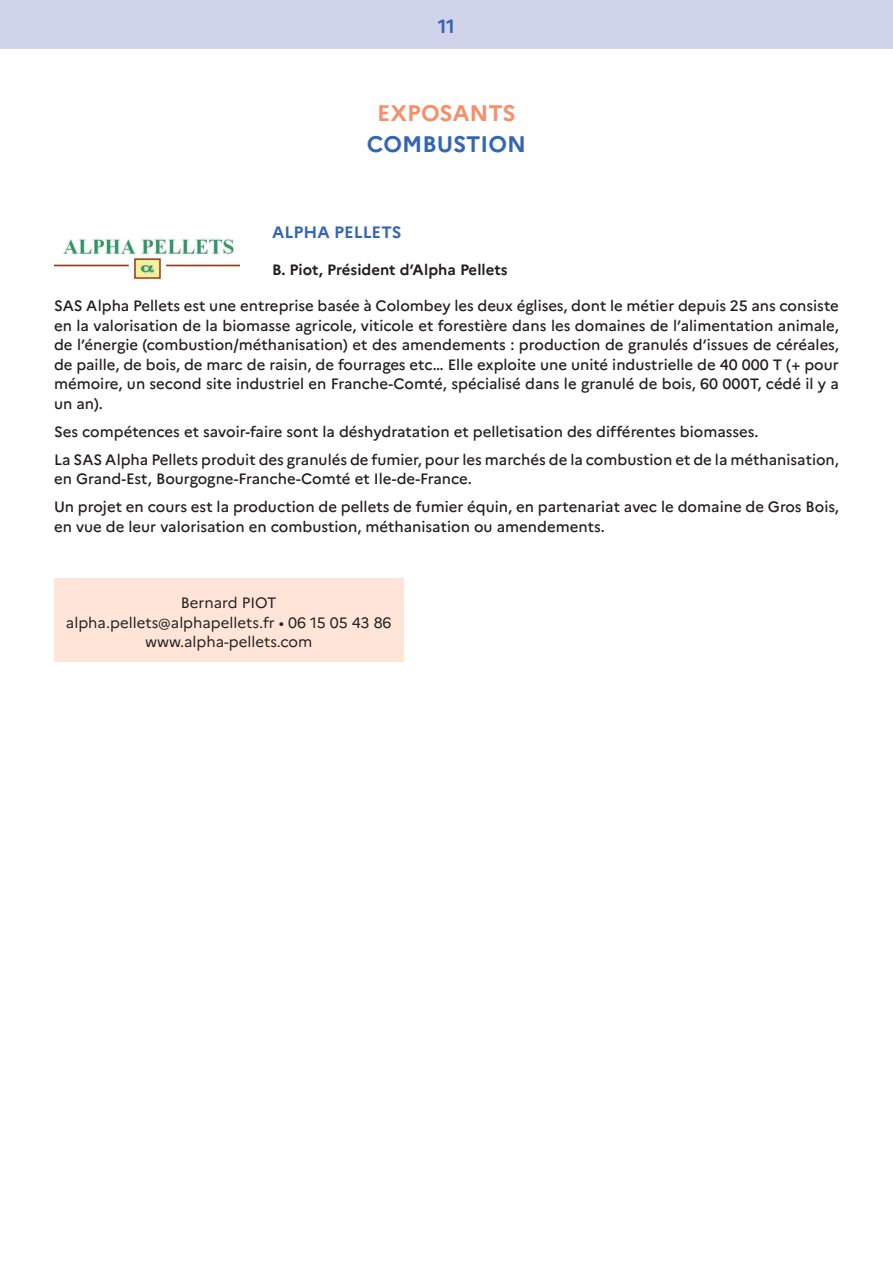
<style>
.page{position:relative;width:893px;height:1263px;background:#fff}
.page>*{position:absolute;margin:0;border:0;box-sizing:border-box;transform-origin:0 0}
.t1{font:700 22.5px "Marianne";color:#3566b1}
.t2{font:700 22.5px "Marianne";color:#f68f6b}
.t3{font:700 19.05px "Marianne";color:#3566b1}
.t4{font:700 16.5px "Marianne";color:#3566b1}
.t5{font:500 15px/19.5px "Marianne";color:#231f20}
.t6{font:15px/19.5px "Marianne";color:#231f20;text-align:center}
.t7{font:700 15px "Marianne";color:#231f20}
</style>
<div class="page">
<div style="left:0;top:0;width:893px;height:49px;background:#cfd4ea"></div>
<img style="left:54px;top:237px;width:186px;height:43px">
<div style="left:54px;top:578px;width:349px;height:84px;background:#fee5d8"></div>
<p class="t3" style="left:438px;top:14px;width:19px">11</p>
<h1 class="t2" style="left:377px;top:99px;width:140px">EXPOSANTS</h1>
<h1 class="t1" style="left:367px;top:130px;width:161px">COMBUSTION</h1>
<p class="t4" style="left:272px;top:222px;width:131px">ALPHA PELLETS</p>
<p class="t7" style="left:272px;top:260px;width:237px">B. Piot, Président d’Alpha Pellets</p>
<p class="t5" style="left:54px;top:296px;width:787px;text-align:justify">SAS Alpha Pellets est une entreprise basée à Colombey les deux églises, dont le métier depuis 25 ans consiste en la valorisation de la biomasse agricole, viticole et forestière dans les domaines de l’alimentation animale, de l’énergie (combustion/méthanisation) et des amendements : production de granulés d’issues de céréales, de paille, de bois, de marc de raisin, de fourrages etc… Elle exploite une unité industrielle de 40 000 T (+ pour mémoire, un second site industriel en Franche-Comté, spécialisé dans le granulé de bois, 60 000T, cédé il y a un an).</p>
<p class="t5" style="left:54px;top:417px;width:786px;line-height:28px">Ses compétences et savoir-faire sont la déshydratation et pelletisation des différentes biomasses.<br>La SAS Alpha Pellets produit des granulés de fumier, pour les marchés de la combustion et de la méthanisation,</p>
<p class="t5" style="left:54px;top:465px;width:786px;line-height:28px">en Grand-Est, Bourgogne-Franche-Comté et Ile-de-France.<br>Un projet en cours est la production de pellets de fumier équin, en partenariat avec le domaine de Gros Bois,</p>
<p class="t5" style="left:54px;top:517px;width:552px">en vue de leur valorisation en combustion, méthanisation ou amendements.</p>
<p class="t6" style="left:66px;top:593px;width:327px">Bernard PIOT<br>alpha.pellets@alphapellets.fr • 06 15 05 43 86 www.alpha-pellets.com</p>
</div>
